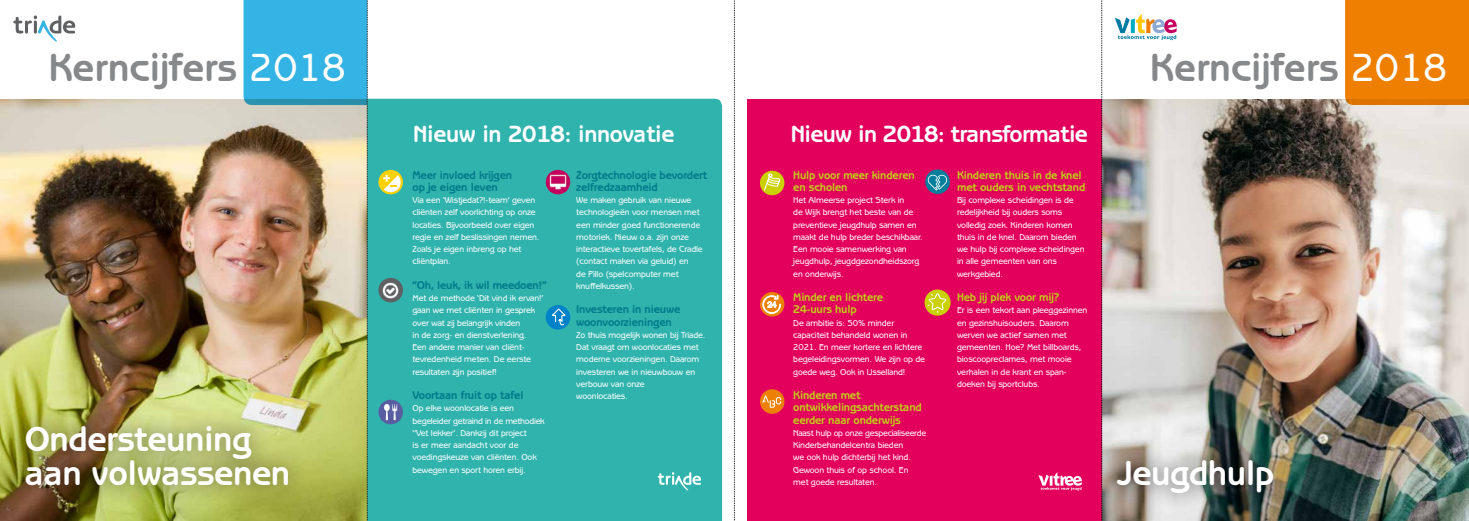
<style>
.page{position:relative;width:1469px;height:521px;background:#fff}
.page>*{position:absolute;margin:0;border:0;box-sizing:border-box;transform-origin:0 0}
.t1{font:700 39.55px "Benguiat Gothic";color:#87888a}
.t2{font:700 35px/33.6px "Benguiat Gothic";letter-spacing:-.015em;color:#fff}
.t3{font:700 23.62px "Benguiat Gothic";letter-spacing:-.03em;color:#fff}
.t4{font:700 11.38px/12.2px "Benguiat Gothic";letter-spacing:-.015em;color:#c2d014}
.t5{font:700 11.38px/12.2px "Benguiat Gothic";letter-spacing:-.015em;color:#00798a}
.t6{font:500 8.75px/12.2px "Benguiat Gothic";letter-spacing:-.015em;color:#fff}
.s1{font-weight:500;color:#fff}
</style>
<div class="page">
<img style="left:1102px;top:99px;width:366px;height:422px">
<img style="left:0;top:99px;width:243px;height:422px">
<svg style="left:1345px;top:0;width:123px;height:105px;background:#ed7e00"></svg>
<div style="left:5px;top:406px;width:304px;height:100px;background:#000;opacity:.6"></div>
<svg style="left:1115px;top:14px;width:61px;height:26px"></svg>
<div style="left:1097px;top:439px;width:197px;height:75px;background:#000;opacity:.6"></div>
<div style="left:368px;top:99px;width:354px;height:422px;background:#30b3ad"></div>
<div style="left:747px;top:99px;width:354px;height:422px;background:#e3005d"></div>
<svg style="left:378px;top:170px;width:25px;height:24px"></svg>
<div style="left:378px;top:278px;width:25px;height:24px;background:#5f6062;border-radius:50%"></div>
<img style="left:382px;top:281px;width:18px;height:18px">
<div style="left:378px;top:400px;width:25px;height:24px;background:#595da2;border-radius:50%"></div>
<img style="left:383px;top:403px;width:17px;height:18px">
<div style="left:546px;top:170px;width:24px;height:24px;background:#c4005f;border-radius:50%"></div>
<img style="left:549px;top:173px;width:18px;height:18px">
<div style="left:546px;top:305px;width:24px;height:25px;background:#0082ca;border-radius:50%"></div>
<svg style="left:549px;top:307px;width:18px;height:19px"></svg>
<div style="left:760px;top:171px;width:24px;height:24px;background:#cbd000;border-radius:50%"></div>
<svg style="left:763px;top:173px;width:18px;height:18px"></svg>
<div style="left:760px;top:292px;width:24px;height:24px;background:#ec8105;border-radius:50%"></div>
<svg style="left:762px;top:292px;width:18px;height:22px"></svg>
<div style="left:760px;top:389px;width:24px;height:25px;background:#ec8105;border-radius:50%"></div>
<svg style="left:762px;top:395px;width:19px;height:13px"></svg>
<svg style="left:925px;top:169px;width:24px;height:25px"></svg>
<svg style="left:927px;top:174px;width:20px;height:17px"></svg>
<svg style="left:924px;top:289px;width:26px;height:27px"></svg>
<svg style="left:927px;top:293px;width:19px;height:20px"></svg>
<img style="left:243px;top:0;width:125px;height:521px">
<svg style="left:734px;top:0;width:1px;height:521px"></svg>
<svg style="left:1101px;top:0;width:1px;height:521px"></svg>
<svg style="left:13px;top:15px;width:62px;height:27px"></svg>
<svg style="left:657px;top:472px;width:44px;height:19px"></svg>
<svg style="left:1038px;top:472px;width:43px;height:18px"></svg>
<h1 class="t1" style="left:48px;top:44px;width:299px">Kerncijfers <span class="s1">2018</span></h1>
<h1 class="t1" style="left:1149px;top:44px;width:299px">Kerncijfers <span class="s1">2018</span></h1>
<h2 class="t2" style="left:25px;top:422px;width:267px">Ondersteuning aan volwassenen</h2>
<h3 class="t3" style="left:413px;top:120px;width:263px">Nieuw in 2018: innovatie</h3>
<h3 class="t3" style="left:790px;top:120px;width:299px">Nieuw in 2018: transformatie</h3>
<h3 class="t5" style="left:412px;top:168px;width:101px">Meer invloed krijgen op je eigen leven</h3>
<p class="t6" style="left:412px;top:194px;width:128px">Via een ‘Wistjedat?!-team’ geven cliënten zelf voorlichting op onze locaties. Bijvoorbeeld over eigen regie en zelf beslissingen nemen.<br>Zoals je eigen inbreng op het cliëntplan.</p>
<h3 class="t5" style="left:412px;top:279px;width:135px">”Oh, leuk, ik wil meedoen!’’</h3>
<p class="t6" style="left:412px;top:292px;width:132px">Met de methode ‘Dit vind ik ervan!’ gaan we met cliënten in gesprek over wat zij belangrijk vinden<br>in de zorg- en dienstverlening.<br>Een andere manier van cliënt&shy;tevredenheid meten. De eerste resultaten zijn positief!</p>
<h3 class="t5" style="left:412px;top:389px;width:112px">Voortaan fruit op tafel</h3>
<p class="t6" style="left:412px;top:402px;width:134px">Op elke woonlocatie is een begeleider getraind in de methodiek ‘’Vet lekker’. Dankzij dit project<br>is er meer aandacht voor de voedingskeuze van cliënten. Ook bewegen en sport horen erbij.</p>
<h3 class="t5" style="left:576px;top:168px;width:132px">Zorgtechnologie bevordert zelfredzaamheid</h3>
<p class="t6" style="left:576px;top:194px;width:128px">We maken gebruik van nieuwe technologieën voor mensen met een minder goed functionerende motoriek. Nieuw o.a. zijn onze interactieve tovertafels, de Cradle (contact maken via geluid) en<br>de Pillo (spelcomputer met knuffelkussen).</p>
<h3 class="t5" style="left:576px;top:303px;width:106px">Investeren in nieuwe woonvoorzieningen</h3>
<p class="t6" style="left:576px;top:328px;width:131px">Zo thuis mogelijk wonen bij Triade.<br>Dat vraagt om woonlocaties met moderne voorzieningen. Daarom investeren we in nieuwbouw en verbouw van onze<br>woonlocaties.</p>
<h3 class="t4" style="left:793px;top:168px;width:123px">Hulp voor meer kinderen en scholen</h3>
<p class="t6" style="left:793px;top:194px;width:131px">Het Almeerse project Sterk in<br>de Wijk brengt het beste van de preventieve jeugdhulp samen en maakt de hulp breder beschikbaar.<br>Een mooie samenwerking van jeugdhulp, jeugdgezondheidszorg en onderwijs.</p>
<h3 class="t4" style="left:793px;top:291px;width:91px">Minder en lichtere<br>24-uurs hulp</h3>
<p class="t6" style="left:793px;top:316px;width:133px">De ambitie is: 50% minder capaciteit behandeld wonen in<br>2021. En meer kortere en lichtere begeleidingsvormen. We zijn op de goede weg. Ook in IJsselland!</p>
<h3 class="t4" style="left:793px;top:389px;width:130px">Kinderen met ontwikkelingsachterstand eerder naar onderwijs</h3>
<p class="t6" style="left:793px;top:426px;width:134px">Naast hulp op onze gespecialiseerde<br>Kinderbehandelcentra bieden<br>we ook hulp dichterbij het kind.<br>Gewoon thuis of op school. En<br>met goede resultaten.</p>
<h3 class="t4" style="left:957px;top:168px;width:130px">Kinderen thuis in de knel met ouders in vechtstand</h3>
<p class="t6" style="left:957px;top:194px;width:129px">Bij complexe scheidingen is de redelijkheid bij ouders soms volledig zoek. Kinderen komen thuis in de knel. Daarom bieden we hulp bij complexe scheidingen in alle gemeenten van ons werkgebied.</p>
<h3 class="t4" style="left:957px;top:291px;width:104px">Heb jij plek voor mij?</h3>
<p class="t6" style="left:957px;top:304px;width:132px">Er is een tekort aan pleeggezinnen en gezinshuisouders. Daarom werven we actief samen met gemeenten. Hoe? Met billboards, bioscoopreclames, met mooie verhalen in de krant en span&shy;doeken bij sportclubs.</p>
<h2 class="t2" style="left:1117px;top:456px;width:159px">Jeugdhulp</h2>
</div>
